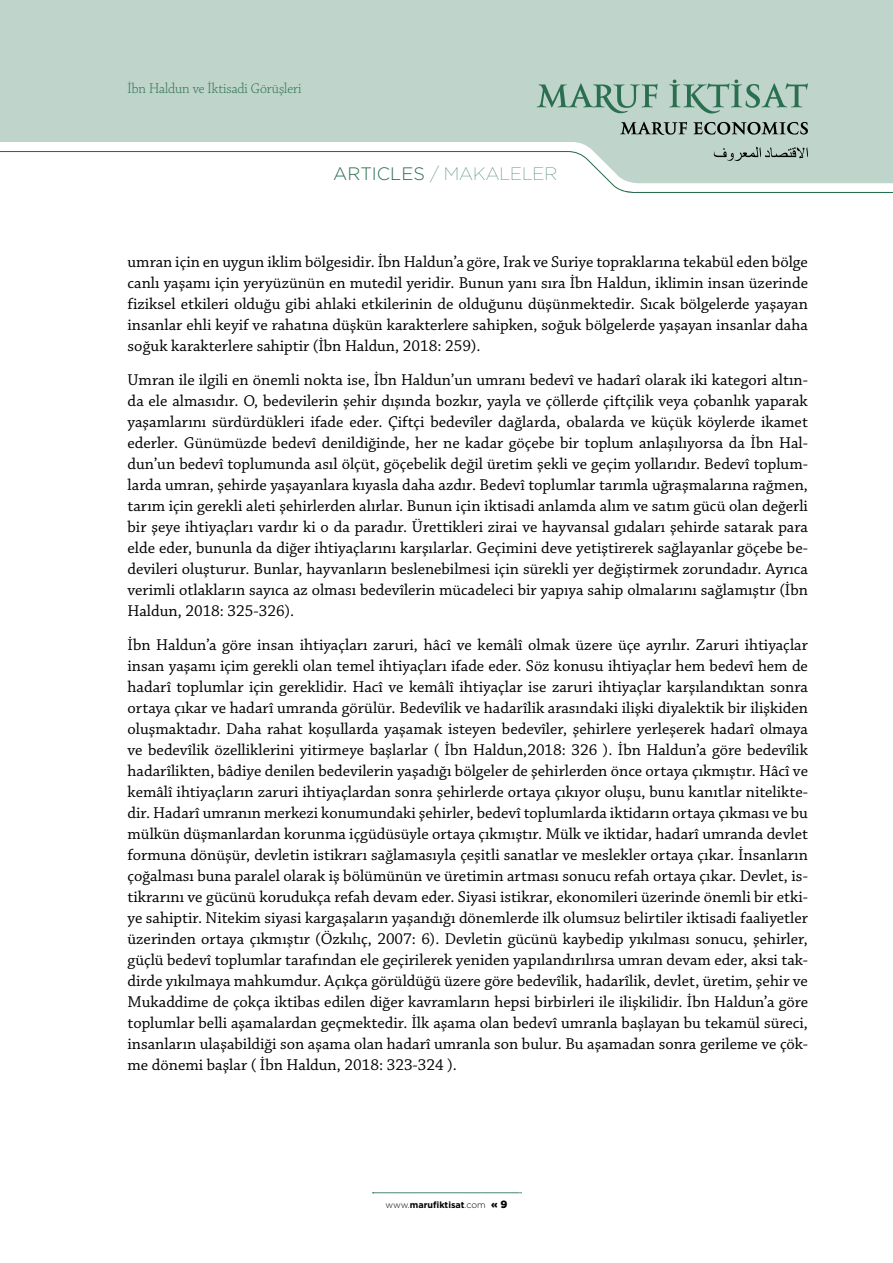
<style>
.page{position:relative;width:893px;height:1263px;background:#fff}
.page>*{position:absolute;margin:0;border:0;box-sizing:border-box;transform-origin:0 0}
.t1{font:18px "Gotham Thin Tr";color:#2a7050}
.t2{font:16.5px/21px "Chaparral Pro";color:#000;text-align:justify}
.t3{font:15px "Chaparral Pro Light Subh";color:#2a7050}
.t4{font:9px "Gotham Bold Tr";color:#000}
.s1{font-family:"Gotham Light Tr"}
.s2{font-family:"Gotham Black Tr";font-size:10.5px}
</style>
<div class="page">
<div style="left:0;top:0;width:893px;height:146px;background:#bfd4cb"></div>
<svg style="left:372px;top:1192px;width:149px;height:1px"></svg>
<svg style="left:537px;top:83px;width:121px;height:30px;background:#97b9aa"></svg>
<svg style="left:669px;top:80px;width:139px;height:33px;background:#9dbdaf"></svg>
<svg style="left:620px;top:122px;width:67px;height:13px"></svg>
<svg style="left:693px;top:122px;width:115px;height:13px"></svg>
<svg style="left:0;top:146px;width:893px;height:47px"></svg>
<p class="t3" style="left:128px;top:81px;width:175px">İbn Haldun ve İktisadi Görüşleri</p>
<p class="t1" style="left:333px;top:165px;width:226px"><span class="s1">ARTICLES</span> / MAKALELER</p>
<p class="t2" style="left:128px;top:252px;width:682px">umran için en uygun iklim bölgesidir. İbn Haldun’a göre, Irak ve Suriye topraklarına tekabül eden bölge canlı yaşamı için yeryüzünün en mutedil yeridir. Bunun yanı sıra İbn Haldun, iklimin insan üzerinde fiziksel etkileri olduğu gibi ahlaki etkilerinin de olduğunu düşünmektedir. Sıcak bölgelerde yaşayan insanlar ehli keyif ve rahatına düşkün karakterlere sahipken, soğuk bölgelerde yaşayan insanlar daha soğuk karakterlere sahiptir (İbn Haldun, 2018: 259).</p>
<p class="t2" style="left:128px;top:370px;width:682px">Umran ile ilgili en önemli nokta ise, İbn Haldun’un umranı bedevî ve hadarî olarak iki kategori altın&shy;da ele almasıdır. O, bedevilerin şehir dışında bozkır, yayla ve çöllerde çiftçilik veya çobanlık yaparak yaşamlarını sürdürdükleri ifade eder. Çiftçi bedevîler dağlarda, obalarda ve küçük köylerde ikamet ederler. Günümüzde bedevî denildiğinde, her ne kadar göçebe bir toplum anlaşılıyorsa da İbn Hal&shy;dun’un bedevî toplumunda asıl ölçüt, göçebelik değil üretim şekli ve geçim yollarıdır. Bedevî toplum&shy;larda umran, şehirde yaşayanlara kıyasla daha azdır. Bedevî toplumlar tarımla uğraşmalarına rağmen, tarım için gerekli aleti şehirlerden alırlar. Bunun için iktisadi anlamda alım ve satım gücü olan değerli bir şeye ihtiyaçları vardır ki o da paradır. Ürettikleri zirai ve hayvansal gıdaları şehirde satarak para elde eder, bununla da diğer ihtiyaçlarını karşılarlar. Geçimini deve yetiştirerek sağlayanlar göçebe be&shy;devileri oluşturur. Bunlar, hayvanların beslenebilmesi için sürekli yer değiştirmek zorundadır. Ayrıca verimli otlakların sayıca az olması bedevîlerin mücadeleci bir yapıya sahip olmalarını sağlamıştır (İbn Haldun, 2018: 325-326).</p>
<p class="t2" style="left:128px;top:635px;width:682px">İbn Haldun’a göre insan ihtiyaçları zaruri, hâcî ve kemâlî olmak üzere üçe ayrılır. Zaruri ihtiyaçlar insan yaşamı içim gerekli olan temel ihtiyaçları ifade eder. Söz konusu ihtiyaçlar hem bedevî hem de hadarî toplumlar için gereklidir. Hacî ve kemâlî ihtiyaçlar ise zaruri ihtiyaçlar karşılandıktan sonra ortaya çıkar ve hadarî umranda görülür. Bedevîlik ve hadarîlik arasındaki ilişki diyalektik bir ilişkiden oluşmaktadır. Daha rahat koşullarda yaşamak isteyen bedevîler, şehirlere yerleşerek hadarî olmaya ve bedevîlik özelliklerini yitirmeye başlarlar ( İbn Haldun,2018: 326 ). İbn Haldun’a göre bedevîlik hadarîlikten, bâdiye denilen bedevilerin yaşadığı bölgeler de şehirlerden önce ortaya çıkmıştır. Hâcî ve kemâlî ihtiyaçların zaruri ihtiyaçlardan sonra şehirlerde ortaya çıkıyor oluşu, bunu kanıtlar nitelikte&shy;dir. Hadarî umranın merkezi konumundaki şehirler, bedevî toplumlarda iktidarın ortaya çıkması ve bu mülkün düşmanlardan korunma içgüdüsüyle ortaya çıkmıştır. Mülk ve iktidar, hadarî umranda devlet formuna dönüşür, devletin istikrarı sağlamasıyla çeşitli sanatlar ve meslekler ortaya çıkar. İnsanların çoğalması buna paralel olarak iş bölümünün ve üretimin artması sonucu refah ortaya çıkar. Devlet, is&shy;tikrarını ve gücünü korudukça refah devam eder. Siyasi istikrar, ekonomileri üzerinde önemli bir etki&shy;ye sahiptir. Nitekim siyasi kargaşaların yaşandığı dönemlerde ilk olumsuz belirtiler iktisadi faaliyetler üzerinden ortaya çıkmıştır (Özkılıç, 2007: 6). Devletin gücünü kaybedip yıkılması sonucu, şehirler, güçlü bedevî toplumlar tarafından ele geçirilerek yeniden yapılandırılırsa umran devam eder, aksi tak&shy;dirde yıkılmaya mahkumdur. Açıkça görüldüğü üzere göre bedevîlik, hadarîlik, devlet, üretim, şehir ve Mukaddime de çokça iktibas edilen diğer kavramların hepsi birbirleri ile ilişkilidir. İbn Haldun’a göre toplumlar belli aşamalardan geçmektedir. İlk aşama olan bedevî umranla başlayan bu tekamül süreci, insanların ulaşabildiği son aşama olan hadarî umranla son bulur. Bu aşamadan sonra gerileme ve çök&shy;me dönemi başlar ( İbn Haldun, 2018: 323-324 ).</p>
<p class="t4" style="left:385px;top:1199px;width:124px"><span class="s1">www.</span>marufiktisat<span class="s1">.com</span> <span class="s2">« 9</span></p>
</div>
